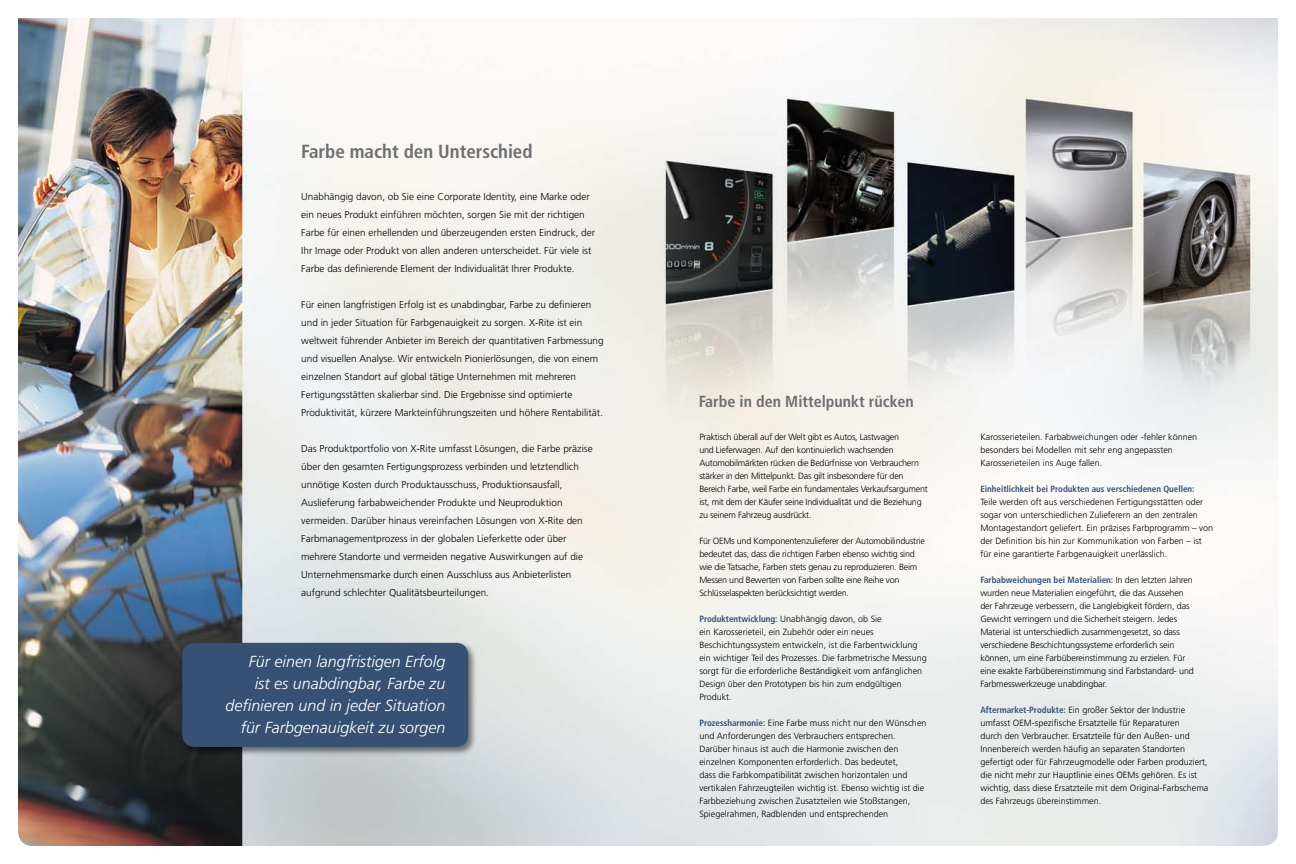
<style>
.page{position:relative;width:1296px;height:864px;background:#fff}
.page>*{position:absolute;margin:0;border:0;box-sizing:border-box;transform-origin:0 0}
.t1{font:700 condensed 19px "Frutiger";color:#6d6f71}
.t2{font:italic 300 16px/22px "Frutiger";color:#fff;text-align:right}
.t3{font:700 condensed 16px "Frutiger";color:#6d6f71}
.t4{font:300 10px/18px "Frutiger";color:#000}
.t5{font:300 9px/13px "Frutiger";color:#000}
.t6{font:300 9px/13px "Frutiger";letter-spacing:-.025em;color:#000}
.t7{font:700 condensed 9px "Frutiger";color:#365173}
.s1{font-weight:700;font-stretch:condensed;color:#365173}
</style>
<div class="page">
<img style="left:18px;top:18px;width:1260px;height:828px">
<div style="left:180px;top:641px;width:298px;height:116px;background:#000;opacity:.5"></div>
<div style="left:182px;top:643px;width:286px;height:104px;background:#365173;border-radius:12px"></div>
<h1 class="t1" style="left:301px;top:140px;width:233px">Farbe macht den Unterschied</h1>
<p class="t4" style="left:301px;top:187px;width:295px">Unabhängig davon, ob Sie eine Corporate Identity, eine Marke oder ein neues Produkt einführen möchten, sorgen Sie mit der richtigen Farbe für einen erhellenden und überzeugenden ersten Eindruck, der Ihr Image oder Produkt von allen anderen unterscheidet. Für viele ist Farbe das definierende Element der Individualität Ihrer Produkte.</p>
<p class="t4" style="left:301px;top:295px;width:304px">Für einen langfristigen Erfolg ist es unabdingbar, Farbe zu definieren und in jeder Situation für Farbgenauigkeit zu sorgen. X-Rite ist ein weltweit führender Anbieter im Bereich der quantitativen Farbmessung und visuellen Analyse. Wir entwickeln Pionierlösungen, die von einem einzelnen Standort auf global tätige Unternehmen mit mehreren Fertigungsstätten skalierbar sind. Die Ergebnisse sind optimierte Produktivität, kürzere Markteinführungszeiten und höhere Rentabilität.</p>
<p class="t4" style="left:301px;top:439px;width:293px">Das Produktportfolio von X-Rite umfasst Lösungen, die Farbe präzise über den gesamten Fertigungsprozess verbinden und letztendlich unnötige Kosten durch Produktausschuss, Produktionsausfall, Auslieferung farbabweichender Produkte und Neuproduktion vermeiden. Darüber hinaus vereinfachen Lösungen von X-Rite den Farbmanagementprozess in der globalen Lieferkette oder über mehrere Standorte und vermeiden negative Auswirkungen auf die Unternehmensmarke durch einen Ausschluss aus Anbieterlisten aufgrund schlechter Qualitätsbeurteilungen.</p>
<h2 class="t2" style="left:226px;top:651px;width:221px">Für einen langfristigen Erfolg<br>ist es unabdingbar, Farbe zu definieren und in jeder Situation für Farbgenauigkeit zu sorgen</h2>
<h2 class="t3" style="left:699px;top:392px;width:217px">Farbe in den Mittelpunkt rücken</h2>
<p class="t6" style="left:699px;top:430px;width:230px">Praktisch überall auf der Welt gibt es Autos, Lastwagen<br>und Lieferwagen. Auf den kontinuierlich wachsenden Automobilmärkten rücken die Bedürfnisse von Verbrauchern stärker in den Mittelpunkt. Das gilt insbesondere für den Bereich Farbe, weil Farbe ein fundamentales Verkaufsargument ist, mit dem der Käufer seine Individualität und die Beziehung zu seinem Fahrzeug ausdrückt.</p>
<p class="t6" style="left:699px;top:534px;width:227px">Für OEMs und Komponentenzulieferer der Automobilindustrie bedeutet das, dass die richtigen Farben ebenso wichtig sind wie die Tatsache, Farben stets genau zu reproduzieren. Beim Messen und Bewerten von Farben sollte eine Reihe von Schlüsselaspekten berücksichtigt werden.</p>
<p class="t5" style="left:699px;top:612px;width:229px"><span class="s1">Produktentwicklung:</span> Unabhängig davon, ob Sie<br>ein Karosserieteil, ein Zubehör oder ein neues Beschichtungssystem entwickeln, ist die Farbentwicklung ein wichtiger Teil des Prozesses. Die farbmetrische Messung sorgt für die erforderliche Beständigkeit vom anfänglichen Design über den Prototypen bis hin zum endgültigen Produkt.</p>
<p class="t5" style="left:699px;top:716px;width:229px"><span class="s1">Prozessharmonie:</span> Eine Farbe muss nicht nur den Wünschen und Anforderungen des Verbrauchers entsprechen.<br>Darüber hinaus ist auch die Harmonie zwischen den einzelnen Komponenten erforderlich. Das bedeutet,<br>dass die Farbkompatibilität zwischen horizontalen und vertikalen Fahrzeugteilen wichtig ist. Ebenso wichtig ist die Farbbeziehung zwischen Zusatzteilen wie Stoßstangen, Spiegelrahmen, Radblenden und entsprechenden</p>
<p class="t5" style="left:980px;top:430px;width:218px">Karosserieteilen. Farbabweichungen oder -fehler können besonders bei Modellen mit sehr eng angepassten<br>Karosserieteilen ins Auge fallen.</p>
<p class="t7" style="left:980px;top:483px;width:216px">Einheitlichkeit bei Produkten aus verschiedenen Quellen:</p>
<p class="t5" style="left:980px;top:495px;width:234px">Teile werden oft aus verschiedenen Fertigungsstätten oder sogar von unterschiedlichen Zulieferern an den zentralen Montagestandort geliefert. Ein präzises Farbprogramm – von der Definition bis hin zur Kommunikation von Farben – ist für eine garantierte Farbgenauigkeit unerlässlich.</p>
<p class="t5" style="left:980px;top:573px;width:215px"><span class="s1">Farbabweichungen bei Materialien:</span> In den letzten Jahren wurden neue Materialien eingeführt, die das Aussehen der Fahrzeuge verbessern, die Langlebigkeit fördern, das Gewicht verringern und die Sicherheit steigern. Jedes Material ist unterschiedlich zusammengesetzt, so dass verschiedene Beschichtungssysteme erforderlich sein können, um eine Farbübereinstimmung zu erzielen. Für eine exakte Farbübereinstimmung sind Farbstandard- und Farbmesswerkzeuge unabdingbar.</p>
<p class="t5" style="left:980px;top:703px;width:229px"><span class="s1">Aftermarket-Produkte:</span> Ein großer Sektor der Industrie umfasst OEM-spezifische Ersatzteile für Reparaturen<br>durch den Verbraucher. Ersatzteile für den Außen- und Innenbereich werden häufig an separaten Standorten gefertigt oder für Fahrzeugmodelle oder Farben produziert, die nicht mehr zur Hauptlinie eines OEMs gehören. Es ist wichtig, dass diese Ersatzteile mit dem Original-Farbschema des Fahrzeugs übereinstimmen.</p>
</div>
